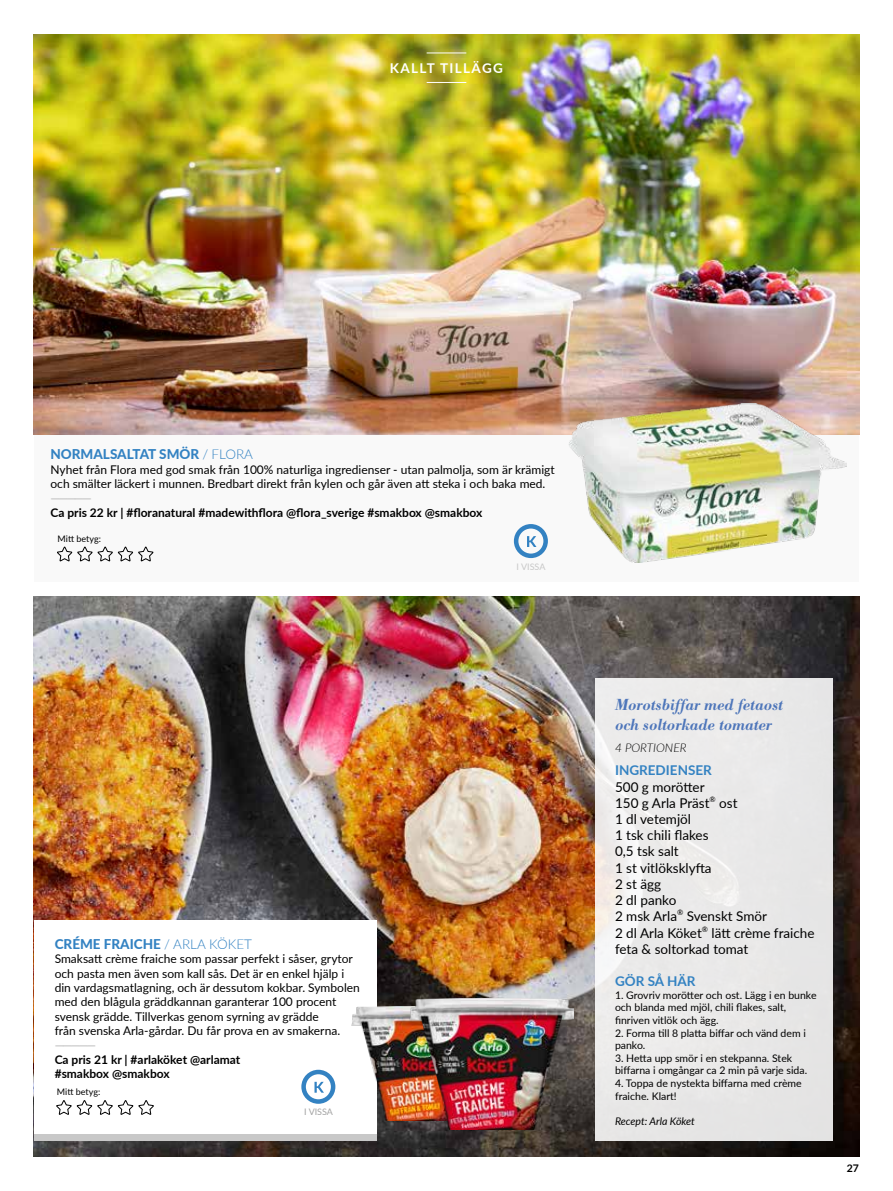
<style>
.page{position:relative;width:893px;height:1191px;background:#fff}
.page>*{position:absolute;margin:0;border:0;box-sizing:border-box;transform-origin:0 0}
.t1{font:italic 500 15.75px/19.5px "Bodoni BE";letter-spacing:-.01em;color:#4e76ba}
.t2{font:13.5px/16.2px "Lato";color:#000}
.t3{font:800 13.5px "Lato";color:#3382c2}
.t4{font:700 13.5px "Lato";color:#3382c2}
.t5{font:700 13.5px "Lato";letter-spacing:.1em;color:#fff}
.t6{font:12px/14.4px "Lato";color:#000}
.t7{font:700 12px/14.4px "Lato";color:#000}
.t8{font:italic 300 12px "Lato";color:#000}
.t9{font:700 12px "Lato";color:#c8c8c8}
.t10{font:10.5px/12.6px "Lato";color:#000}
.t11{font:italic 10.5px "Lato";color:#000}
.t12{font:700 10.5px "Lato";color:#000}
.t13{font:9px "Lato";color:#000}
.t14{font:9px "Lato";color:#a3a3a3}
.t15{font:9px "Lato";color:#c8c8c8}
.s1{font-weight:300}
</style>
<div class="page">
<img style="left:34px;top:597px;width:825px;height:560px">
<div style="left:595px;top:678px;width:237px;height:462px;background:#eae9e9"></div>
<div style="left:34px;top:920px;width:342px;height:214px;background:#fff"></div>
<div style="left:34px;top:1134px;width:342px;height:6px;background:#c8c8c8"></div>
<svg style="left:56px;top:1100px;width:98px;height:15px"></svg>
<img style="left:352px;top:1006px;width:57px;height:114px">
<img style="left:409px;top:998px;width:164px;height:131px">
<div style="left:301px;top:1069px;width:34px;height:34px;border:4px solid #3382c2;border-radius:50%"></div>
<svg style="left:314px;top:1081px;width:10px;height:11px"></svg>
<div style="left:34px;top:34px;width:825px;height:547px;background:#f9f9f9"></div>
<svg style="left:57px;top:546px;width:97px;height:15px"></svg>
<div style="left:514px;top:524px;width:34px;height:34px;border:4px solid #3382c2;border-radius:50%"></div>
<svg style="left:527px;top:536px;width:9px;height:11px"></svg>
<img style="left:34px;top:34px;width:825px;height:400px">
<hr style="left:427px;top:82px;width:39px;height:1px;background:#fff">
<hr style="left:427px;top:53px;width:39px;height:1px;background:#fff">
<img style="left:569px;top:403px;width:277px;height:159px">
<p class="t5" style="left:390px;top:58px;width:114px">KALLT TILLÄGG</p>
<p class="t3" style="left:50px;top:444px;width:204px">NORMALSALTAT SMÖR <span class="s1">/ FLORA</span></p>
<p class="t6" style="left:50px;top:462px;width:506px">Nyhet från Flora med god smak från 100% naturliga ingredienser - utan palmolja, som är krämigt och smälter läckert i munnen. Bredbart direkt från kylen och går även att steka i och baka med.</p>
<p class="t9" style="left:50px;top:489px;width:43px">—————</p>
<p class="t7" style="left:50px;top:505px;width:433px">Ca pris 22 kr | #floranatural #madewithflora @flora_sverige #smakbox @smakbox</p>
<p class="t13" style="left:58px;top:532px;width:45px">Mitt betyg:</p>
<p class="t3" style="left:55px;top:933px;width:199px">CRÉME FRAICHE <span class="s1">/ ARLA KÖKET</span></p>
<p class="t6" style="left:55px;top:951px;width:307px">Smaksatt crème fraiche som passar perfekt i såser, grytor och pasta men även som kall sås. Det är en enkel hjälp i din vardagsmatlagning, och är dessutom kokbar. Symbolen med den blågula gräddkannan garanterar 100 procent svensk grädde. Tillverkas genom syrning av grädde<br>från svenska Arla-gårdar. Du får prova en av smakerna.</p>
<p class="t9" style="left:55px;top:1036px;width:43px">—————</p>
<p class="t7" style="left:55px;top:1052px;width:187px">Ca pris 21 kr | #arlaköket @arlamat #smakbox @smakbox</p>
<p class="t13" style="left:57px;top:1085px;width:45px">Mitt betyg:</p>
<p class="t14" style="left:304px;top:1105px;width:30px">I VISSA</p>
<p class="t15" style="left:517px;top:560px;width:30px">I VISSA</p>
<h1 class="t1" style="left:615px;top:695px;width:170px">Morotsbiffar med fetaost och soltorkade tomater</h1>
<p class="t8" style="left:615px;top:739px;width:73px">4 PORTIONER</p>
<p class="t4" style="left:615px;top:760px;width:98px">INGREDIENSER</p>
<p class="t2" style="left:615px;top:778px;width:201px">500 g morötter<br>150 g Arla Präst<sup>®</sup> ost<br>1 dl vetemjöl<br>1 tsk chili flakes<br>0,5 tsk salt<br>1 st vitlöksklyfta<br>2 st ägg<br>2 dl panko<br>2 msk Arla<sup>®</sup> Svenskt Smör<br>2 dl Arla Köket<sup>®</sup> lätt crème fraiche feta &amp; soltorkad tomat</p>
<p class="t4" style="left:615px;top:971px;width:82px">GÖR SÅ HÄR</p>
<p class="t10" style="left:615px;top:988px;width:203px">1. Grovriv morötter och ost. Lägg i en bunke och blanda med mjöl, chili flakes, salt, finriven vitlök och ägg.</p>
<p class="t10" style="left:615px;top:1026px;width:192px">2. Forma till 8 platta biffar och vänd dem i panko.</p>
<p class="t10" style="left:615px;top:1051px;width:194px">3. Hetta upp smör i en stekpanna. Stek biffarna i omgångar ca 2 min på varje sida.</p>
<p class="t10" style="left:615px;top:1076px;width:188px">4. Toppa de nystekta biffarna med crème fraiche. Klart!</p>
<p class="t11" style="left:615px;top:1113px;width:81px">Recept: Arla Köket</p>
<p class="t12" style="left:847px;top:1160px;width:14px">27</p>
</div>
